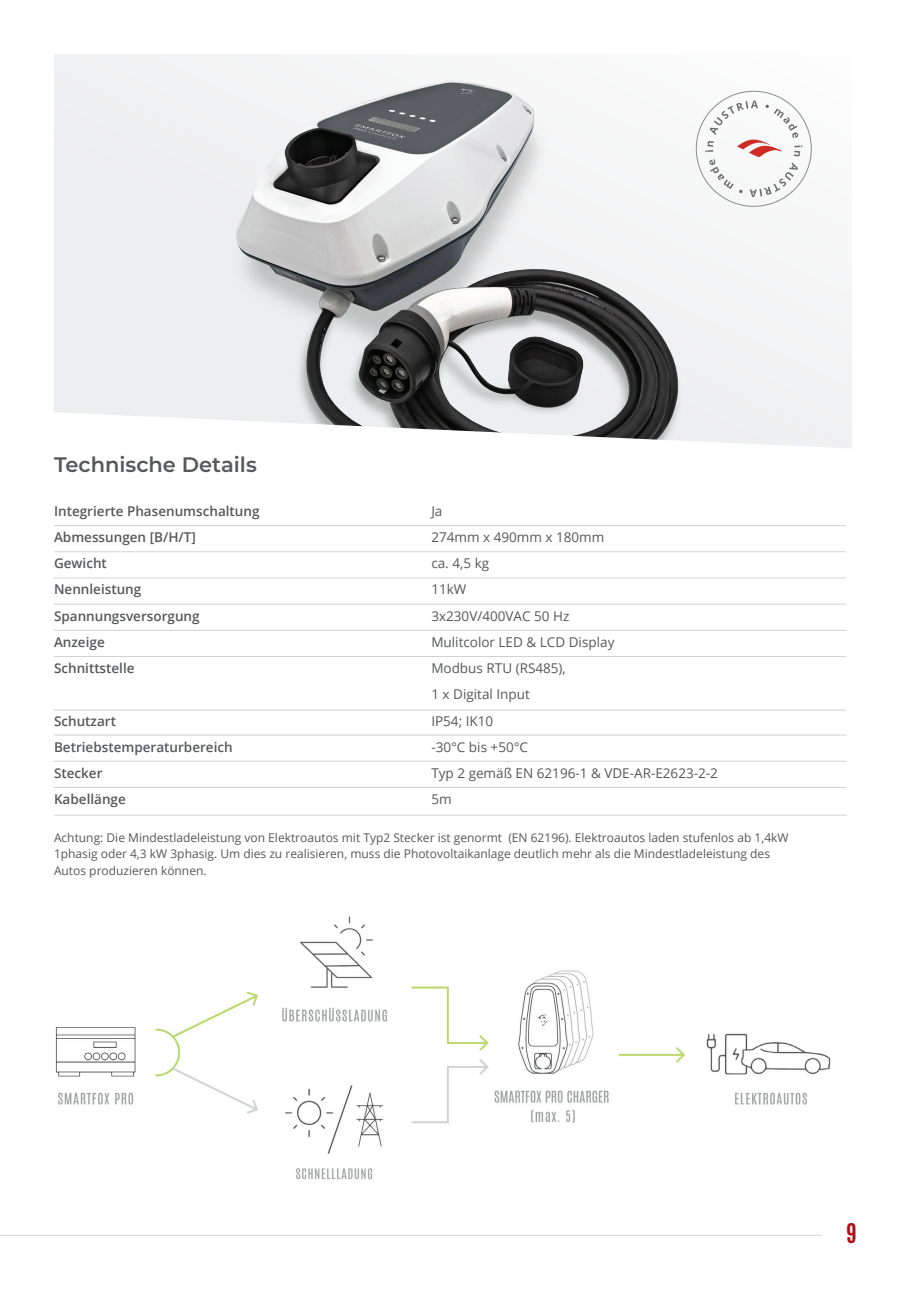
<style>
.page{position:relative;width:906px;height:1289px;background:#fff}
.page>*{position:absolute;margin:0;border:0;box-sizing:border-box;transform-origin:0 0}
.t1{font:700 22.65px "Antonio";color:#b00d15}
.t2{font:600 21px "Montserrat";color:#57585a}
.t3{font:13.5px/26.2px "Open Sans";color:#57585a}
.t4{font:600 13.5px/26.2px "Open Sans";color:#57585a}
.t5{font:12px/16.5px "Open Sans";color:#57585a}
</style>
<div class="page">
<hr style="left:0;top:1234px;width:821px;height:1px;background:#d1d2d4">
<div style="left:54px;top:54px;width:798px;height:412px;background:#efeff0"></div>
<img style="left:236px;top:54px;width:506px;height:356px">
<img style="left:55px;top:916px;width:776px;height:264px">
<svg style="left:54px;top:410px;width:798px;height:116px"></svg>
<hr style="left:54px;top:551px;width:792px;height:1px;background:#d1d2d4">
<hr style="left:54px;top:525px;width:792px;height:1px;background:#d1d2d4">
<hr style="left:54px;top:577px;width:792px;height:1px;background:#d1d2d4">
<hr style="left:54px;top:603px;width:792px;height:1px;background:#d1d2d4">
<hr style="left:54px;top:630px;width:792px;height:1px;background:#d1d2d4">
<hr style="left:54px;top:656px;width:792px;height:1px;background:#d1d2d4">
<hr style="left:54px;top:709px;width:792px;height:1px;background:#d1d2d4">
<hr style="left:54px;top:734px;width:792px;height:1px;background:#d1d2d4">
<hr style="left:54px;top:761px;width:792px;height:1px;background:#d1d2d4">
<hr style="left:54px;top:787px;width:792px;height:1px;background:#d1d2d4">
<hr style="left:54px;top:814px;width:792px;height:1px;background:#d1d2d4">
<svg style="left:687px;top:82px;width:133px;height:132px"></svg>
<h2 class="t2" style="left:54px;top:449px;width:204px">Technische Details</h2>
<p class="t4" style="left:54px;top:497px;width:207px">Integrierte Phasenumschaltung<br>Abmessungen [B/H/T]<br>Gewicht<br>Nennleistung<br>Spannungsversorgung<br>Anzeige<br>Schnittstelle</p>
<p class="t4" style="left:54px;top:707px;width:180px">Schutzart<br>Betriebstemperaturbereich<br>Stecker<br>Kabellänge</p>
<p class="t3" style="left:431px;top:497px;width:288px">Ja<br>274mm x 490mm x 180mm<br>ca. 4,5 kg<br>11kW<br>3x230V/400VAC 50 Hz<br>Mulitcolor LED &amp; LCD Display<br>Modbus RTU (RS485),<br>1 x Digital Input<br>IP54; IK10<br>-30°C bis +50°C<br>Typ 2 gemäß EN 62196-1 &amp; VDE-AR-E2623-2-2<br>5m</p>
<p class="t5" style="left:54px;top:828px;width:736px">Achtung: Die Mindestladeleistung von Elektroautos mit Typ2 Stecker ist genormt (EN 62196). Elektroautos laden stufenlos ab 1,4kW<br>1phasig oder 4,3 kW 3phasig. Um dies zu realisieren, muss die Photovoltaikanlage deutlich mehr als die Mindestladeleistung des<br>Autos produzieren können.</p>
<h1 class="t1" style="left:846px;top:1216px;width:12px">9</h1>
</div>
